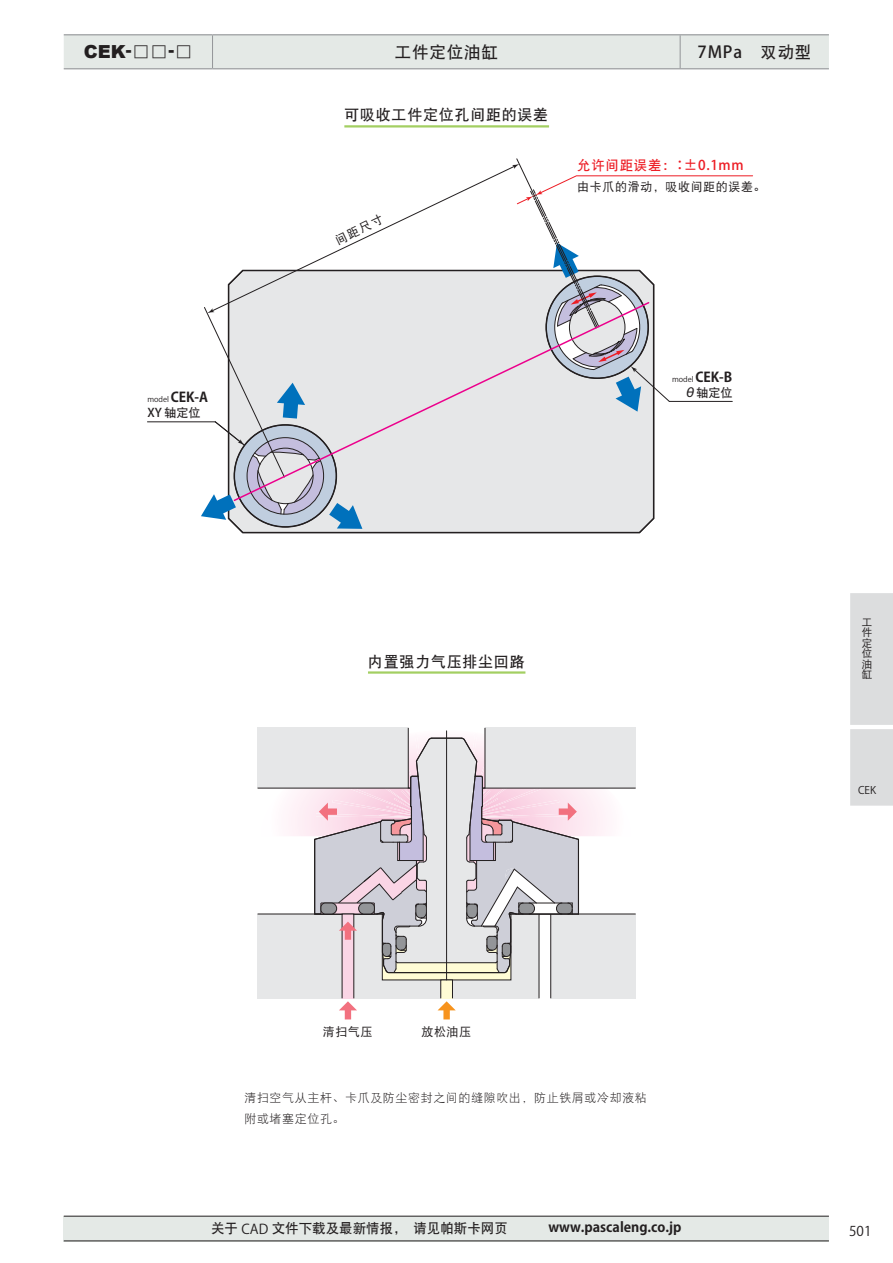
<style>
.page{position:relative;width:893px;height:1263px;background:#fff}
.page>*{position:absolute;margin:0;border:0;box-sizing:border-box;transform-origin:0 0}
.t1{font:900 18px "Arial";color:#231f20}
.t2{font:16.5px "Koz Go Pro Medium 90 msp RKSJ H";color:#231f20}
.t3{font:16.5px "DF Hei GB W7 GBK EUC H";letter-spacing:.05em;color:#231f20}
.t4{font:15px "DF Hei GB W7 GBK EUC H";letter-spacing:.05em;color:#231f20}
.t5{font:13.5px "DF Hei GB W7 GBK EUC H";color:#231f20}
.t6{font:13.5px "DF Hei GB W7 GBK EUC H";letter-spacing:.05em;color:#ed1c24}
.t7{font:13.5px "Koz Go Pro Regular 90 msp RKSJ H";color:#231f20}
.t8{font:12px/21px "DF Hei GB W3 GBK EUC H";letter-spacing:.05em;color:#231f20}
.t9{font:12px "DF Hei GB W5 GBK EUC H";letter-spacing:.05em;color:#231f20}
.t10{font:12px "DF Hei GB W7 GBK EUC H";color:#231f20}
.t11{font:10.5px/10.5px "DF Hei GB W5 GBK EUC H";color:#231f20;text-align:justify}
.t12{font:10.5px "Koz Go Pro Regular 90 msp RKSJ H";color:#231f20}
.t13{font:7.5px "Koz Go Pro Regular 90 msp RKSJ H";color:#231f20}
.s1{font-size:17.25px}
.s2{font-family:"DF Hei GB W3 GBK EUC H";font-weight:400;font-size:17.25px}
.s3{font-family:"DF Hei GB W7 GBK EUC H"}
.s4{font-family:"Koz Go Pro Medium 90 msp RKSJ H"}
.s5{font-family:"Koz Go Pro Bold 90 msp RKSJ H";font-size:13.5px}
.s6{font-family:"Koz Go Pro Regular 90 msp RKSJ H"}
.s7{font-family:"DF Hei GB W5 GBK EUC H"}
.s8{font-family:"Koz Go Pro Bold 90 msp RKSJ H"}
</style>
<div class="page">
<div style="left:64px;top:1216px;width:765px;height:25px;background:#e4e9e6"></div>
<hr style="left:64px;top:1216px;width:765px;height:1px;background:#231f20">
<hr style="left:64px;top:1241px;width:765px;height:1px;background:#231f20">
<div style="left:64px;top:35px;width:765px;height:33px;background:#e4e9e6"></div>
<hr style="left:212px;top:35px;width:1px;height:33px;background:#939598">
<hr style="left:680px;top:35px;width:1px;height:33px;background:#939598">
<hr style="left:64px;top:34px;width:149px;height:1px;background:#939598">
<hr style="left:213px;top:34px;width:616px;height:1px;background:#939598">
<hr style="left:64px;top:68px;width:149px;height:1px;background:#939598">
<hr style="left:213px;top:68px;width:616px;height:1px;background:#939598">
<div style="left:850px;top:593px;width:43px;height:213px;background:#dcddde"></div>
<div style="left:485px;top:728px;width:151px;height:60px;background:#e6e7e8"></div>
<div style="left:258px;top:728px;width:150px;height:60px;background:#e6e7e8"></div>
<div style="left:258px;top:914px;width:378px;height:84px;background:#e6e7e8"></div>
<div style="left:382px;top:939px;width:129px;height:41px;background:#fffcd5"></div>
<div style="left:441px;top:980px;width:11px;height:18px;background:#fffcd5"></div>
<div style="left:440px;top:980px;width:13px;height:19px;border:1px solid #231f20"></div>
<hr style="left:258px;top:914px;width:378px;height:1px;background:#231f20">
<hr style="left:258px;top:788px;width:378px;height:1px;background:#231f20">
<div style="left:539px;top:914px;width:12px;height:84px;background:#fff"></div>
<div style="left:539px;top:914px;width:12px;height:85px;border:1px solid #231f20"></div>
<hr style="left:446px;top:731px;width:1px;height:249px;background:#231f20">
<div style="left:342px;top:914px;width:12px;height:84px;background:#fad5e5"></div>
<svg style="left:339px;top:1001px;width:18px;height:18px"></svg>
<svg style="left:437px;top:1001px;width:19px;height:18px"></svg>
<svg style="left:260px;top:729px;width:372px;height:245px"></svg>
<hr style="left:147px;top:422px;width:68px;height:1px;background:#231f20">
<svg style="left:201px;top:158px;width:552px;height:376px"></svg>
<hr style="left:344px;top:125px;width:205px;height:3px;background:#a3cf62">
<hr style="left:368px;top:671px;width:157px;height:3px;background:#a3cf62">
<h1 class="t1" style="left:84px;top:38px;width:110px">CEK<span class="s1">-</span><span class="s2">□□</span><span class="s1">-</span><span class="s2">□</span></h1>
<p class="t3" style="left:395px;top:45px;width:105px">工件定位油缸</p>
<p class="t2" style="left:698px;top:46px;width:115px">7MPa<span class="s3">　双动型</span></p>
<p class="t4" style="left:344px;top:109px;width:205px">可吸收工件定位孔间距的误差</p>
<p class="t9" style="left:334px;top:237px;width:53px;rotate:-26deg">间距尺寸</p>
<p class="t6" style="left:577px;top:160px;width:168px">允许间距误差：<span class="s4">：±0.1mm</span></p>
<p class="t9" style="left:577px;top:182px;width:190px">由卡爪的滑动，吸收间距的误差。</p>
<p class="t13" style="left:672px;top:376px;width:62px">model <span class="s5">CEK-B</span></p>
<p class="t13" style="left:147px;top:397px;width:62px">model <span class="s5">CEK-A</span></p>
<p class="t10" style="left:684px;top:388px;width:49px"><span class="s4">θ</span>轴定位</p>
<p class="t10" style="left:147px;top:408px;width:55px"><span class="s4">XY</span> 轴定位</p>
<p class="t4" style="left:368px;top:655px;width:158px">内置强力气压排尘回路</p>
<p class="t11" style="left:862px;top:618px;width:12px">工件定位油缸</p>
<p class="t12" style="left:858px;top:786px;width:20px">CEK</p>
<p class="t9" style="left:323px;top:1027px;width:51px">清扫气压</p>
<p class="t9" style="left:421px;top:1027px;width:51px">放松油压</p>
<p class="t8" style="left:244px;top:1088px;width:404px">清扫空气从主杆、卡爪及防尘密封之间的缝隙吹出，防止铁屑或冷却液粘附或堵塞定位孔。</p>
<p class="t5" style="left:211px;top:1223px;width:472px">关于 <span class="s6">CAD</span> 文件下载及最新情报，请见帕斯卡网页<span class="s7">　　　</span><span class="s8">www.pascaleng.co.jp</span></p>
<p class="t7" style="left:849px;top:1226px;width:24px">501</p>
</div>
